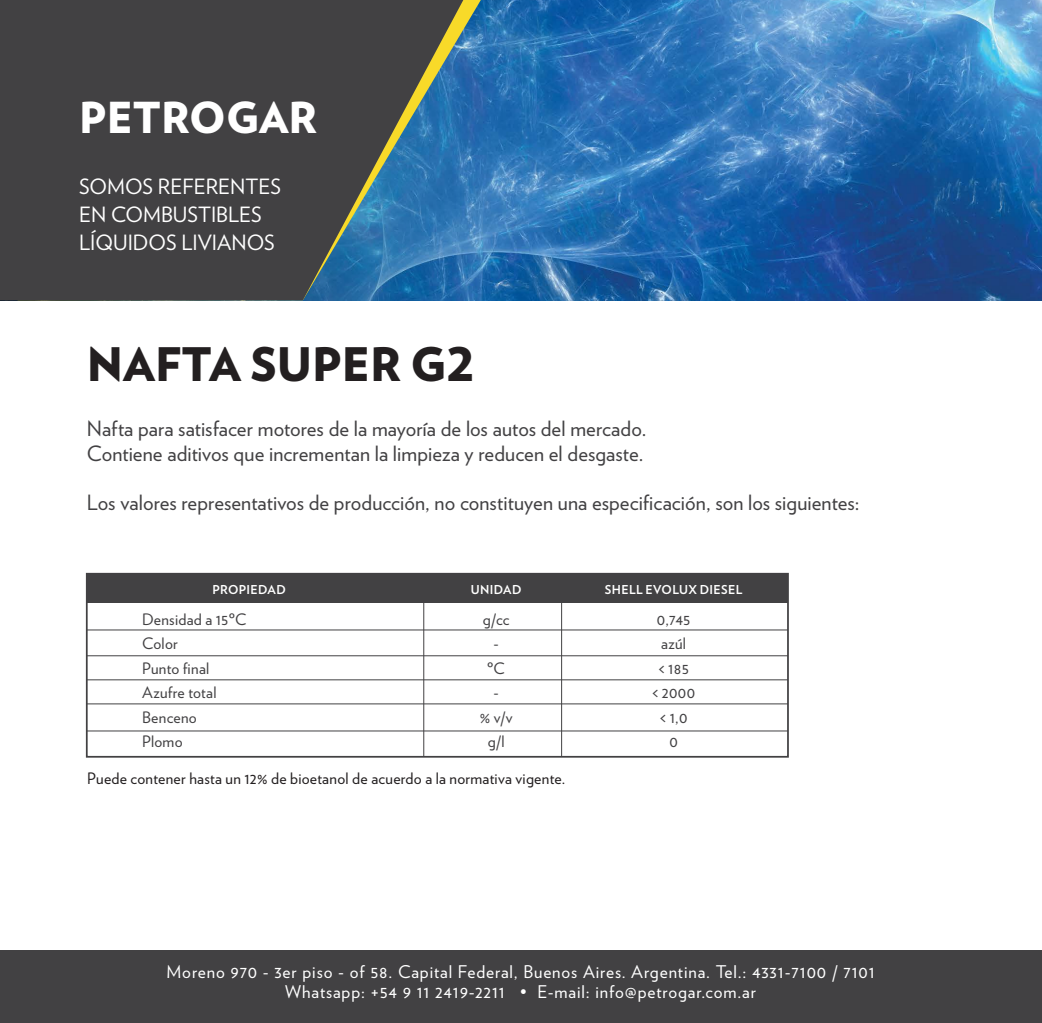
<style>
.page{position:relative;width:1042px;height:1023px;background:#fff}
.page>*{position:absolute;margin:0;border:0;box-sizing:border-box;transform-origin:0 0}
.t1{font:900 46.2px "Verlag";color:#231f20}
.t2{font:900 42.7px "Verlag";color:#fff}
.t3{font:21px/24.5px "Verlag";letter-spacing:.005em;color:#424143}
.t4{font:21px/28px "Verlag";color:#fff}
.t5{font:17.5px/19.2px "Verlag";letter-spacing:.05em;color:#fff;text-align:center}
.t6{font:15.75px/24.5px "Verlag";letter-spacing:.015em;color:#424143;text-align:center}
.t7{font:15.75px "Verlag";letter-spacing:.015em;color:#231f20}
.t8{font:700 12.25px "Verlag";letter-spacing:.03em;color:#fff}
</style>
<div class="page">
<img style="left:607px;top:0;width:434px;height:300px">
<svg style="left:584px;top:0;width:23px;height:300px;background:#276eb2"></svg>
<svg style="left:481px;top:0;width:103px;height:300px;background:#2a73b4"></svg>
<svg style="left:463px;top:0;width:18px;height:300px;background:#3e7bae"></svg>
<svg style="left:0;top:0;width:463px;height:300px;background:#404b53"></svg>
<div style="left:87px;top:573px;width:701px;height:29px;background:#424143"></div>
<div style="left:86px;top:573px;width:703px;height:184px;border:2px solid #424143"></div>
<hr style="left:87px;top:629px;width:701px;height:1px;background:#424143">
<hr style="left:87px;top:655px;width:701px;height:1px;background:#424143">
<hr style="left:87px;top:679px;width:701px;height:1px;background:#424143">
<hr style="left:87px;top:703px;width:701px;height:1px;background:#424143">
<hr style="left:423px;top:573px;width:1px;height:183px;background:#424143">
<hr style="left:561px;top:573px;width:1px;height:183px;background:#424143">
<hr style="left:87px;top:730px;width:701px;height:1px;background:#424143">
<div style="left:0;top:950px;width:1042px;height:72px;background:#424143"></div>
<h2 class="t2" style="left:79px;top:82px;width:240px">PETROGAR</h2>
<p class="t4" style="left:79px;top:171px;width:203px">SOMOS REFERENTES<br>EN COMBUSTIBLES<br>LÍQUIDOS LIVIANOS</p>
<h1 class="t1" style="left:87px;top:326px;width:389px">NAFTA SUPER G2</h1>
<p class="t3" style="left:87px;top:415px;width:561px">Nafta para satisfacer motores de la mayoría de los autos del mercado.<br>Contiene aditivos que incrementan la limpieza y reducen el desgaste.</p>
<p class="t3" style="left:87px;top:489px;width:774px">Los valores representativos de producción, no constituyen una especificación, son los siguientes:</p>
<p class="t8" style="left:471px;top:579px;width:52px">UNIDAD</p>
<p class="t8" style="left:605px;top:579px;width:139px">SHELL EVOLUX DIESEL</p>
<p class="t8" style="left:212px;top:579px;width:75px">PROPIEDAD</p>
<p class="t6" style="left:142px;top:606px;width:106px;text-align:left">Densidad a 15ºC<br>Color<br>Punto final<br>Azufre total<br>Benceno<br>Plomo</p>
<p class="t6" style="left:480px;top:606px;width:34px">g/cc -<br>ºC<br>-<br>% v/v g/l</p>
<p class="t6" style="left:652px;top:606px;width:45px">0,745 azúl<br>&lt; 185<br>&lt; 2000 &lt; 1,0<br>0</p>
<p class="t7" style="left:87px;top:767px;width:479px">Puede contener hasta un 12% de bioetanol de acuerdo a la normativa vigente.</p>
<p class="t5" style="left:166px;top:961px;width:709px">Moreno 970 - 3er piso - of 58. Capital Federal, Buenos Aires. Argentina. Tel.: 4331-7100 / 7101<br>Whatsapp: +54 9 11 2419-2211 • E-mail: info@petrogar.com.ar</p>
</div>
